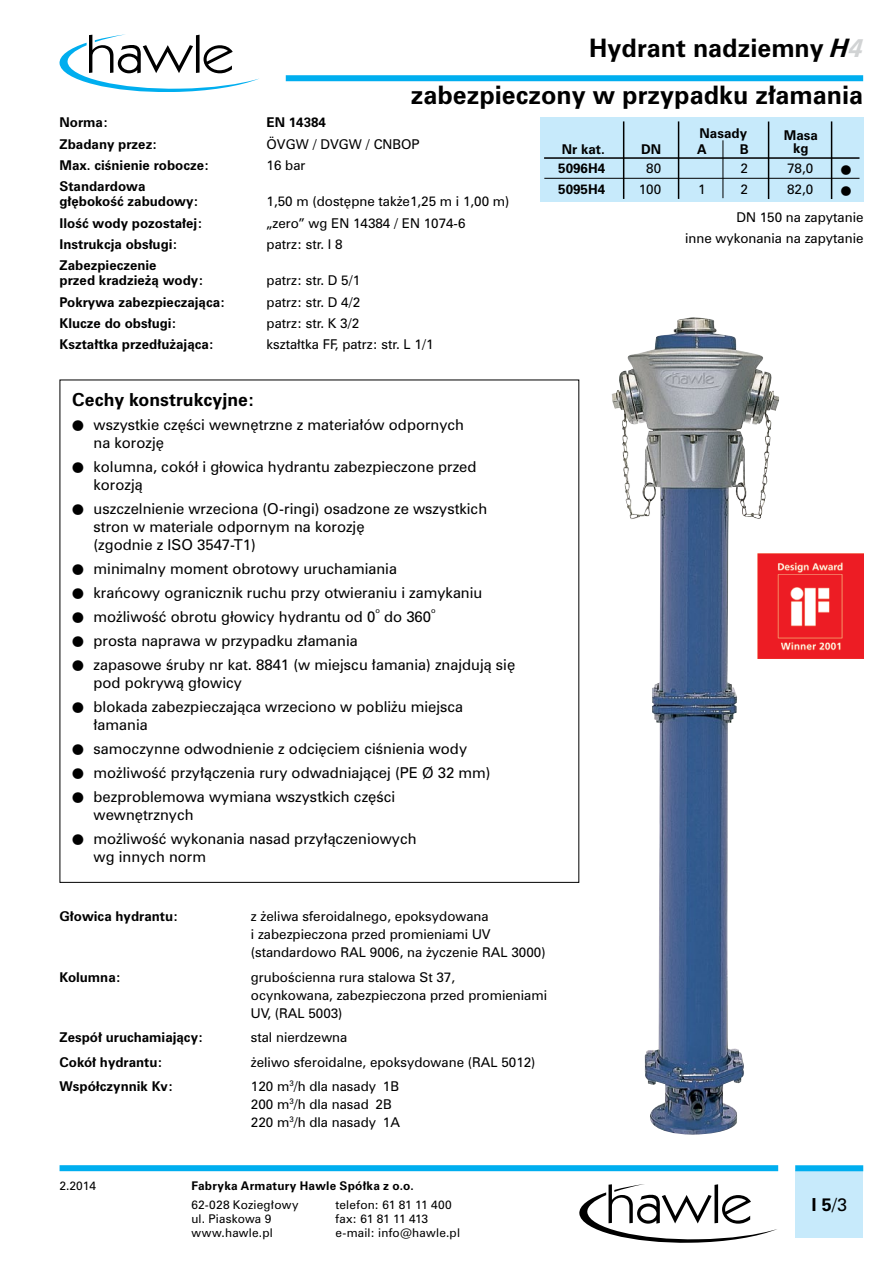
<style>
.page{position:relative;width:893px;height:1263px;background:#fff}
.page>*{position:absolute;margin:0;border:0;box-sizing:border-box;transform-origin:0 0}
.t1{font:700 25.5px/46.5px "Zurich PL";color:#000;text-align:right}
.t2{font:700 18px "Zurich PL";color:#000}
.t3{font:15px/24px "Zurich PL";color:#000}
.t4{font:13.5px/18px "Zurich PL";color:#000}
.t5{font:700 13.5px/15px "Zurich PL";color:#000}
.t6{font:13.5px/21px "Newspaper Pi PL";color:#000}
.t7{font:12px "Zurich PL";letter-spacing:.015em;color:#000}
.t8{font:700 12px "Zurich PL";letter-spacing:.02em;color:#000}
.t9{font:12px "Zurich PL";letter-spacing:-.015em;color:#000}
.t10{font:7.5px "Zurich PL";color:#000}
.s1{font-style:italic}
.s2{font-style:italic;color:#d1d3d4}
.s3{font-family:"Newspaper Pi PL"}
.s4{font-weight:400}
</style>
<div class="page">
<div style="left:796px;top:1170px;width:67px;height:68px;background:#c7eafb"></div>
<div style="left:60px;top:1165px;width:718px;height:6px;background:#00aeef"></div>
<div style="left:795px;top:1165px;width:68px;height:6px;background:#00aeef"></div>
<div style="left:286px;top:75px;width:577px;height:6px;background:#00aeef"></div>
<svg style="left:60px;top:34px;width:199px;height:58px"></svg>
<img style="left:612px;top:319px;width:168px;height:816px">
<img style="left:758px;top:554px;width:105px;height:104px">
<div style="left:540px;top:117px;width:324px;height:85px;background:#c7eafb"></div>
<hr style="left:544px;top:157px;width:315px;height:2px;background:#000">
<hr style="left:544px;top:178px;width:315px;height:1px;background:#000">
<hr style="left:723px;top:140px;width:1px;height:58px;background:#000">
<hr style="left:831px;top:121px;width:1px;height:78px;background:#000">
<hr style="left:768px;top:122px;width:1px;height:77px;background:#000">
<hr style="left:678px;top:121px;width:1px;height:78px;background:#000">
<hr style="left:623px;top:121px;width:1px;height:78px;background:#000">
<svg style="left:579px;top:1184px;width:198px;height:59px"></svg>
<h1 class="t1" style="left:411px;top:25px;width:454px">Hydrant nadziemny <span class="s1">H</span><span class="s2">4 </span>zabezpieczony w przypadku z∏amania</h1>
<p class="t5" style="left:60px;top:115px;width:50px">Norma:</p>
<p class="t5" style="left:267px;top:115px;width:61px">EN 14384</p>
<p class="t5" style="left:60px;top:136px;width:99px">Zbadany przez:</p>
<p class="t4" style="left:267px;top:135px;width:155px">ÖVGW / DVGW / CNBOP</p>
<p class="t5" style="left:60px;top:158px;width:151px">Max. ciÊnienie robocze:</p>
<p class="t4" style="left:267px;top:156px;width:40px">16 bar</p>
<p class="t5" style="left:60px;top:179px;width:141px">Standardowa g∏´bokoÊç zabudowy:</p>
<p class="t4" style="left:267px;top:192px;width:244px">1,50 m (dost´pne tak˝e1,25 m i 1,00 m)</p>
<p class="t5" style="left:60px;top:215px;width:144px">IloÊç wody pozosta∏ej:</p>
<p class="t4" style="left:267px;top:214px;width:201px">„zero” wg EN 14384 / EN 1074-6</p>
<p class="t5" style="left:60px;top:237px;width:120px">Instrukcja obs∏ugi:</p>
<p class="t4" style="left:267px;top:235px;width:77px">patrz: str. I 8</p>
<p class="t5" style="left:60px;top:258px;width:146px">Zabezpieczenie<br>przed kradzie˝à wody:</p>
<p class="t4" style="left:267px;top:272px;width:95px">patrz: str. D 5/1</p>
<p class="t5" style="left:60px;top:294px;width:167px">Pokrywa zabezpieczajàca:</p>
<p class="t4" style="left:267px;top:293px;width:95px">patrz: str. D 4/2</p>
<p class="t5" style="left:60px;top:315px;width:119px">Klucze do obs∏ugi:</p>
<p class="t4" style="left:267px;top:314px;width:94px">patrz: str. K 3/2</p>
<p class="t5" style="left:60px;top:337px;width:156px">Kszta∏tka przed∏u˝ajàca:</p>
<p class="t4" style="left:267px;top:335px;width:168px">kszta∏tka FF, patrz: str. L 1/1</p>
<p class="t2" style="left:72px;top:389px;width:184px">Cechy konstrukcyjne:</p>
<p class="t3" style="left:94px;top:416px;width:372px;line-height:18px;text-indent:-21px"><span class="s3">W</span> wszystkie cz´Êci wewn´trzne z materia∏ów odpornych na korozj´</p>
<p class="t3" style="left:94px;top:458px;width:384px;line-height:18px;text-indent:-21px"><span class="s3">W</span> kolumna, cokół i głowica hydrantu zabezpieczone przed korozjà</p>
<p class="t3" style="left:94px;top:500px;width:395px;line-height:18px;text-indent:-21px"><span class="s3">W</span> uszczelnienie wrzeciona (O-ringi) osadzone ze wszystkich stron w materiale odpornym na korozj´<br>(zgodnie z ISO 3547-T1)</p>
<p class="t3" style="left:72px;top:557px;width:412px"><span class="s3">W</span> minimalny moment obrotowy uruchamiania<br><span class="s3">W</span> kraƒcowy ogranicznik ruchu przy otwieraniu i zamykaniu<br><span class="s3">W</span> mo˝liwoÊç obrotu głowicy hydrantu od 0</p>
<p class="t10" style="left:431px;top:606px;width:6px">o</p>
<p class="t3" style="left:72px;top:629px;width:444px"><span class="s3">W</span> prosta naprawa w przypadku z∏amania<br><span class="s3">W</span> zapasowe Êruby nr kat. 8841 (w miejscu ∏amania) znajdujà si´</p>
<p class="t3" style="left:72px;top:671px;width:392px;text-indent:21px">pod pokrywà g∏owicy<br><span class="s3">W</span> blokada zabezpieczajàca wrzeciono w pobli˝u miejsca</p>
<p class="t3" style="left:72px;top:713px;width:420px;text-indent:21px">∏amania<br><span class="s3">W</span> samoczynne odwodnienie z odci´ciem ciÊnienia wody<br><span class="s3">W</span> mo˝liwoÊç przy∏àczenia rury odwadniajàcej (PE Ø 32 mm)<br><span class="s3">W</span> bezproblemowa wymiana wszystkich cz´Êci</p>
<p class="t3" style="left:72px;top:803px;width:346px;text-indent:21px">wewn´trznych<br><span class="s3">W</span> mo˝liwoÊç wykonania nasad przy∏àczeniowych</p>
<p class="t3" style="left:94px;top:845px;width:114px">wg innych norm</p>
<p class="t10" style="left:375px;top:606px;width:6px">o</p>
<p class="t3" style="left:384px;top:605px;width:49px">do 360</p>
<p class="t5" style="left:699px;top:125px;width:49px">Nasady</p>
<p class="t5" style="left:784px;top:127px;width:36px">Masa</p>
<p class="t5" style="left:562px;top:141px;width:44px">Nr kat.</p>
<p class="t5" style="left:793px;top:141px;width:17px">kg</p>
<p class="t5" style="left:641px;top:141px;width:22px">DN</p>
<p class="t4" style="left:639px;top:157px;width:24px;line-height:21px;text-align:center">80<br>100</p>
<p class="t5" style="left:697px;top:141px;width:11px">A</p>
<p class="t4" style="left:698px;top:180px;width:9px">1</p>
<p class="t5" style="left:740px;top:141px;width:10px">B</p>
<p class="t4" style="left:740px;top:157px;width:9px;line-height:21px">2<br>2</p>
<p class="t5" style="left:558px;top:157px;width:48px;line-height:21px">5096H4<br>5095H4</p>
<p class="t4" style="left:787px;top:157px;width:28px;line-height:21px">78,0<br>82,0</p>
<p class="t6" style="left:841px;top:159px;width:12px">W<br>W</p>
<p class="t4" style="left:685px;top:207px;width:180px;line-height:21px;text-align:right">DN 150 na zapytanie<br>inne wykonania na zapytanie</p>
<p class="t5" style="left:60px;top:909px;width:120px">G∏owica hydrantu:</p>
<p class="t4" style="left:251px;top:907px;width:296px">z ˝eliwa sferoidalnego, epoksydowana<br>i zabezpieczona przed promieniami UV (standardowo RAL 9006, na ˝yczenie RAL 3000)</p>
<p class="t5" style="left:60px;top:969px;width:63px">Kolumna:</p>
<p class="t4" style="left:251px;top:968px;width:298px">gruboÊcienna rura stalowa St 37,<br>ocynkowana, zabezpieczona przed promieniami<br>UV, (RAL 5003)</p>
<p class="t5" style="left:60px;top:1030px;width:145px">Zespó∏ uruchamiajàcy:</p>
<p class="t4" style="left:251px;top:1028px;width:98px">stal nierdzewna</p>
<p class="t5" style="left:60px;top:1054px;width:105px">Cokó∏ hydrantu:</p>
<p class="t4" style="left:251px;top:1052px;width:286px">˝eliwo sferoidalne, epoksydowane (RAL 5012)</p>
<p class="t5" style="left:60px;top:1078px;width:115px">Współczynnik Kv:</p>
<p class="t4" style="left:251px;top:1077px;width:151px">120 m<sup>3</sup>/h dla nasady 1B<br>200 m<sup>3</sup>/h dla nasad 2B<br>220 m<sup>3</sup>/h dla nasady 1A</p>
<p class="t7" style="left:60px;top:1178px;width:38px">2.2014</p>
<p class="t8" style="left:191px;top:1178px;width:224px">Fabryka Armatury Hawle Spó∏ka z o.o.</p>
<p class="t7" style="left:191px;top:1197px;width:109px">62-028 Kozieg∏owy</p>
<p class="t7" style="left:335px;top:1197px;width:118px">telefon: 61 81 11 400</p>
<p class="t7" style="left:191px;top:1211px;width:81px">ul. Piaskowa 9</p>
<p class="t9" style="left:335px;top:1211px;width:94px">fax: 61 81 11 413</p>
<p class="t7" style="left:191px;top:1226px;width:83px">www.hawle.pl</p>
<p class="t7" style="left:335px;top:1226px;width:126px">e-mail: info@hawle.pl</p>
<p class="t2" style="left:812px;top:1193px;width:37px">I 5<span class="s4">/3</span></p>
</div>
